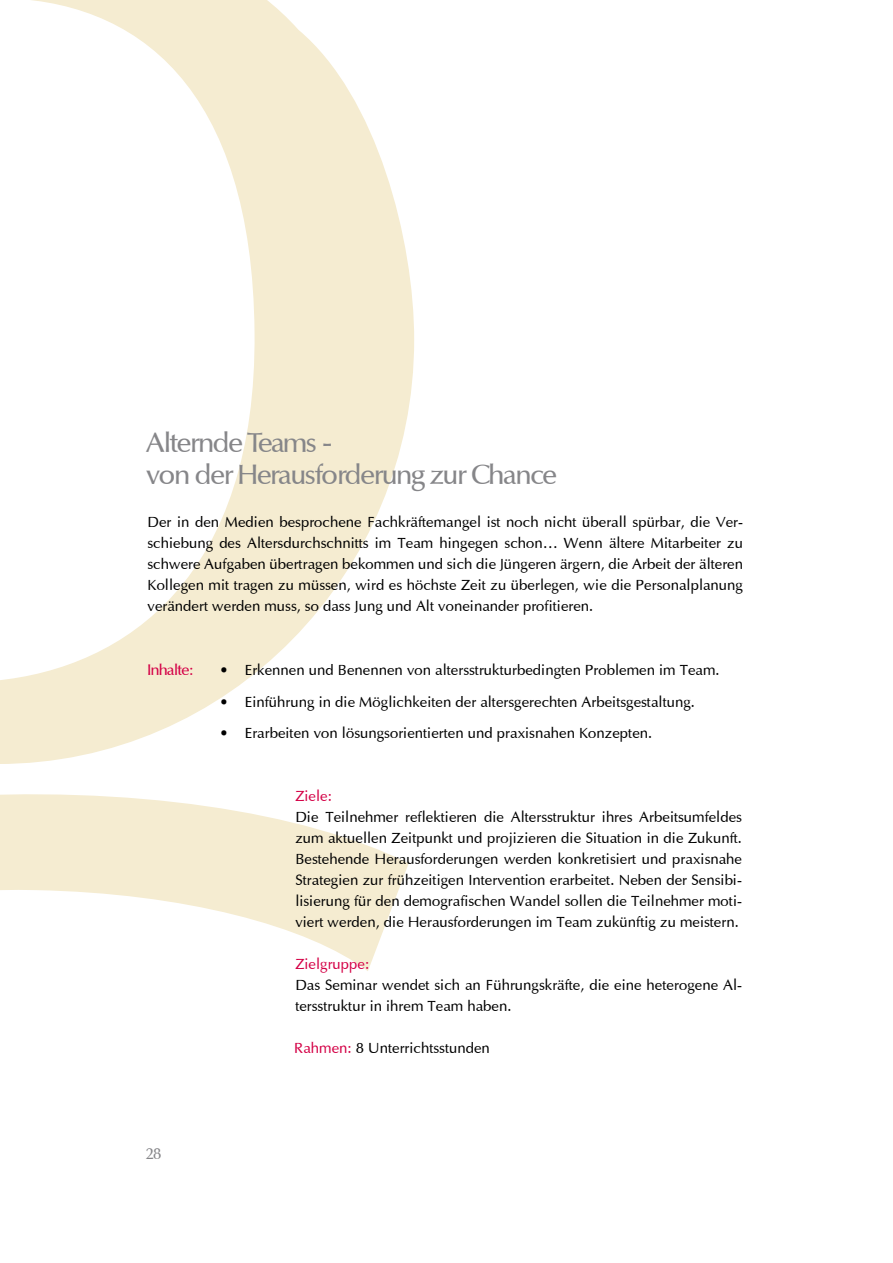
<style>
.page{position:relative;width:893px;height:1263px;background:#fff}
.page>*{position:absolute;margin:0;border:0;box-sizing:border-box;transform-origin:0 0}
.t1{font:27px/32.4px "Optimum Med DB Normal";color:#868689}
.t2{font:15px/21px "Optima";color:#000}
.t3{font:15px "Optima";color:#d40046}
.t4{font:15px "Optimum Med DB Normal";color:#d40046}
.t5{font:15px "Optimum Med DB Normal";color:#868689}
.s1{color:#d40046}
</style>
<div class="page">
<svg style="left:0;top:0;width:414px;height:764px"></svg>
<svg style="left:0;top:794px;width:408px;height:177px;fill:#f5ecd1"></svg>
<h1 class="t1" style="left:147px;top:429px;width:410px">Alternde Teams -<br>von der Herausforderung zur Chance</h1>
<p class="t2" style="left:147px;top:512px;width:597px;text-align:justify">Der in den Medien besprochene Fachkräftemangel ist noch nicht überall spürbar, die Ver&shy;schiebung des Altersdurchschnitts im Team hingegen schon… Wenn ältere Mitarbeiter zu schwere Aufgaben übertragen bekommen und sich die Jüngeren ärgern, die Arbeit der älteren Kollegen mit tragen zu müssen, wird es höchste Zeit zu überlegen, wie die Personalplanung verändert werden muss, so dass Jung und Alt voneinander profitieren.</p>
<p class="t4" style="left:147px;top:664px;width:47px">Inhalte:</p>
<p class="t2" style="left:219px;top:656px;width:501px;line-height:31.5px">· Erkennen und Benennen von altersstrukturbedingten Problemen im Team. · Einführung in die Möglichkeiten der altersgerechten Arbeitsgestaltung.<br>· Erarbeiten von lösungsorientierten und praxisnahen Konzepten.</p>
<p class="t3" style="left:295px;top:789px;width:38px">Ziele:</p>
<p class="t2" style="left:295px;top:807px;width:448px;text-align:justify">Die Teilnehmer reflektieren die Altersstruktur ihres Arbeitsumfeldes zum aktuellen Zeitpunkt und projizieren die Situation in die Zukunft.<br>Bestehende Herausforderungen werden konkretisiert und praxisnahe Strategien zur frühzeitigen Intervention erarbeitet. Neben der Sensibi&shy;lisierung für den demografischen Wandel sollen die Teilnehmer moti&shy;viert werden, die Herausforderungen im Team zukünftig zu meistern.</p>
<p class="t3" style="left:295px;top:957px;width:75px">Zielgruppe:</p>
<p class="t2" style="left:295px;top:975px;width:448px">Das Seminar wendet sich an Führungskräfte, die eine heterogene Al&shy;tersstruktur in ihrem Team haben.</p>
<p class="t2" style="left:294px;top:1038px;width:197px"><span class="s1">Rahmen:</span> 8 Unterrichtsstunden</p>
<p class="t5" style="left:146px;top:1148px;width:16px">28</p>
</div>
